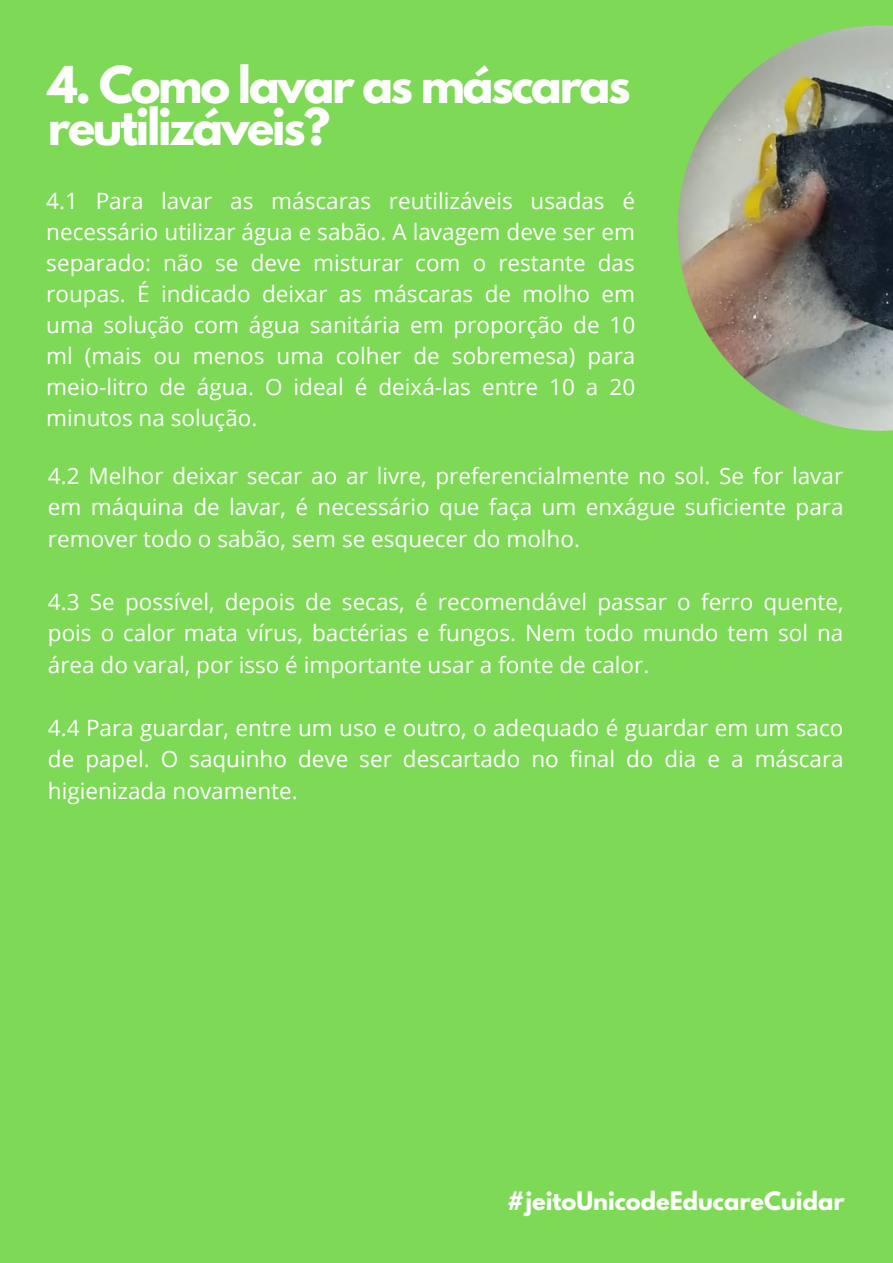
<style>
.page{position:relative;width:893px;height:1263px;background:#7ed957}
.page>*{position:absolute;margin:0;border:0;box-sizing:border-box;transform-origin:0 0}
.t1{font:700 45px/42.4px "League Spartan";letter-spacing:-.05em;color:#fff}
.t2{font:22.5px/31px "Open Sans";color:#fff;text-align:justify}
.t3{font:700 22.5px "League Spartan";color:#fff}
</style>
<div class="page">
<img style="left:677px;top:26px;width:216px;height:405px">
<p class="t1" style="left:48px;top:70px;width:584px">4. Como lavar as máscaras reutilizáveis?</p>
<p class="t2" style="left:46px;top:185px;width:590px">4.1 Para lavar as máscaras reutilizáveis usadas é necessário utilizar água e sabão. A lavagem deve ser em separado: não se deve misturar com o restante das roupas. É indicado deixar as máscaras de molho em uma solução com água sanitária em proporção de 10 ml (mais ou menos uma colher de sobremesa) para meio-litro de água. O ideal é deixá-las entre 10 a 20 minutos na solução.</p>
<p class="t2" style="left:48px;top:459px;width:797px;line-height:31.5px">4.2 Melhor deixar secar ao ar livre, preferencialmente no sol. Se for lavar em máquina de lavar, é necessário que faça um enxágue suficiente para remover todo o sabão, sem se esquecer do molho.</p>
<p class="t2" style="left:48px;top:585px;width:797px;line-height:31.5px">4.3 Se possível, depois de secas, é recomendável passar o ferro quente, pois o calor mata vírus, bactérias e fungos. Nem todo mundo tem sol na área do varal, por isso é importante usar a fonte de calor.</p>
<p class="t2" style="left:48px;top:711px;width:797px;line-height:31.5px">4.4 Para guardar, entre um uso e outro, o adequado é guardar em um saco de papel. O saquinho deve ser descartado no final do dia e a máscara higienizada novamente.</p>
<p class="t3" style="left:507px;top:1189px;width:339px">#jeitoUnicodeEducareCuidar</p>
</div>
